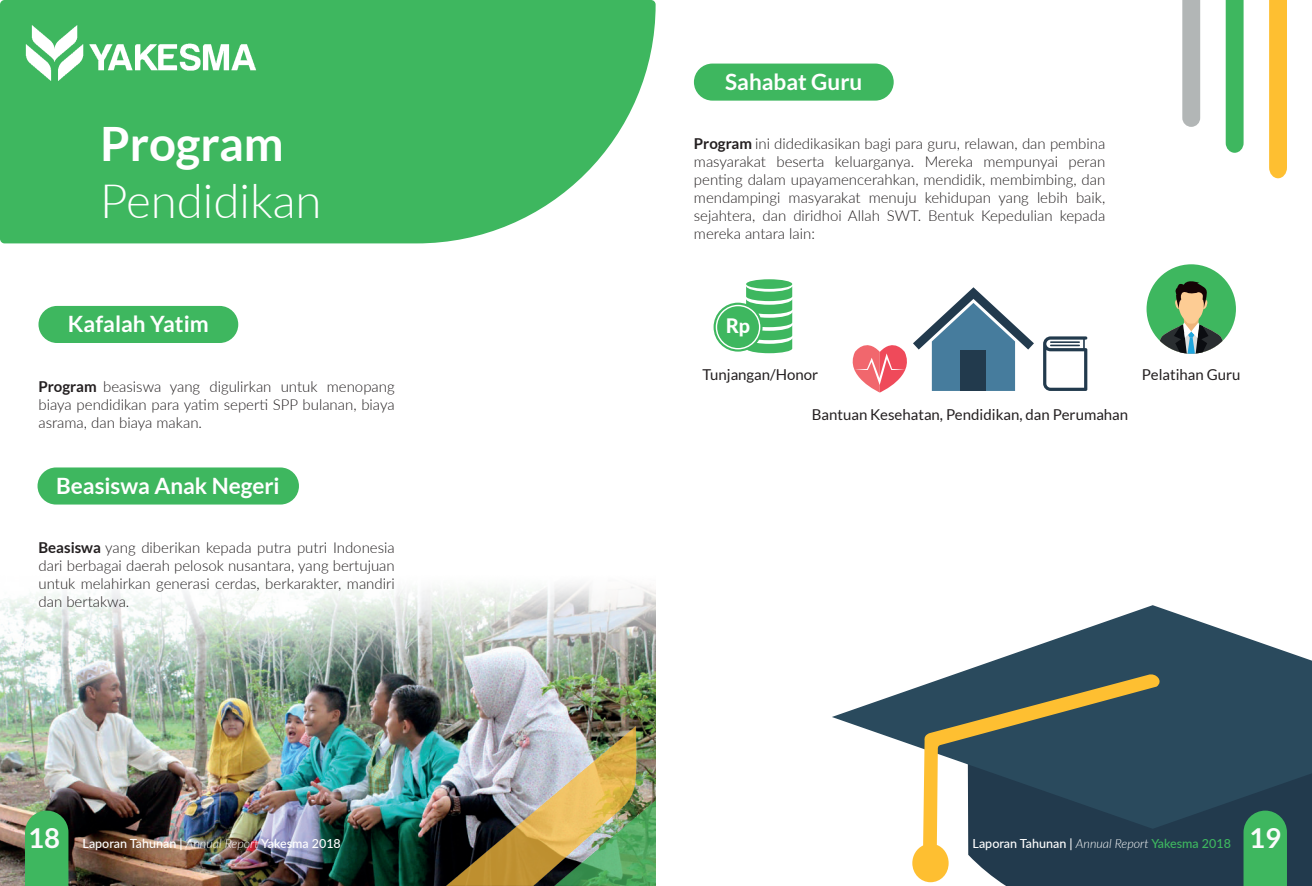
<style>
.page{position:relative;width:1312px;height:886px;background:#fff}
.page>*{position:absolute;margin:0;border:0;box-sizing:border-box;transform-origin:0 0}
.t1{font:300 47.38px "Lato";color:#fff}
.t2{font:700 47.38px "Lato";color:#fff}
.t3{font:700 22.5px "Lato";color:#fff}
.t4{font:800 19.88px "Lato";color:#fff}
.t5{font:300 15px/18px "Lato";color:#231f20;text-align:justify}
.t6{font:15px "Lato";color:#231f20}
.t7{font:500 12.5px "Lato";color:#fff}
.s1{font-weight:700}
.s2{font-weight:700;font-size:27.5px;color:#fbfbfc}
.s3{font-weight:300;font-style:italic}
.s4{color:#3eb75f}
</style>
<div class="page">
<img style="left:0;top:584px;width:656px;height:302px">
<div style="left:1000px;top:829px;width:311px;height:57px;background:#223a4d"></div>
<svg style="left:832px;top:605px;width:479px;height:224px;fill:#2a4a5d"></svg>
<svg style="left:912px;top:672px;width:251px;height:210px;background:#556564"></svg>
<svg style="left:1182px;top:0;width:17px;height:127px;background:#b4b8b8"></svg>
<svg style="left:1225px;top:0;width:18px;height:153px;background:#48ba67"></svg>
<svg style="left:1269px;top:0;width:17px;height:178px;background:#fec034"></svg>
<img style="left:446px;top:727px;width:210px;height:159px">
<svg style="left:25px;top:810px;width:43px;height:76px;background:#41b15e"></svg>
<svg style="left:1243px;top:810px;width:43px;height:76px;background:#3bad5d"></svg>
<svg style="left:0;top:0;width:655px;height:243px;background:#4fbd6d"></svg>
<img style="left:0;top:0;width:281px;height:107px">
<div style="left:38px;top:306px;width:200px;height:37px;background:#3eb75f;border-radius:19px"></div>
<div style="left:693px;top:64px;width:200px;height:37px;background:#3eb75f;border-radius:19px"></div>
<div style="left:38px;top:467px;width:261px;height:37px;background:#3eb75f;border-radius:19px"></div>
<svg style="left:713px;top:279px;width:79px;height:74px"></svg>
<div style="left:717px;top:306px;width:41px;height:42px;background:#3eb75f;border-radius:50%"></div>
<svg style="left:852px;top:287px;width:181px;height:105px"></svg>
<svg style="left:1043px;top:336px;width:44px;height:55px"></svg>
<div style="left:1146px;top:264px;width:89px;height:90px;background:#3eb75f;border-radius:50%"></div>
<svg style="left:1159px;top:281px;width:63px;height:73px"></svg>
<h1 class="t2" style="left:100px;top:117px;width:185px">Program</h1>
<h1 class="t1" style="left:100px;top:168px;width:223px">Pendidikan</h1>
<h2 class="t3" style="left:68px;top:311px;width:142px">Kafalah Yatim</h2>
<p class="t5" style="left:38px;top:377px;width:358px"><span class="s1">Program</span> beasiswa yang digulirkan untuk menopang biaya pendidikan para yatim seperti SPP bulanan, biaya asrama, dan biaya makan.</p>
<h2 class="t3" style="left:56px;top:473px;width:225px">Beasiswa Anak Negeri</h2>
<p class="t5" style="left:38px;top:538px;width:358px"><span class="s1">Beasiswa</span> yang diberikan kepada putra putri Indonesia dari berbagai daerah pelosok nusantara, yang bertujuan untuk melahirkan generasi cerdas, berkarakter, mandiri dan bertakwa.</p>
<h2 class="t3" style="left:725px;top:69px;width:139px">Sahabat Guru</h2>
<p class="t5" style="left:693px;top:134px;width:413px"><span class="s1">Program</span> ini didedikasikan bagi para guru, relawan, dan pembina masyarakat beserta keluarganya. Mereka mempunyai peran penting dalam upayamencerahkan, mendidik, membimbing, dan mendampingi masyarakat menuju kehidupan yang lebih baik, sejahtera, dan diridhoi Allah SWT. Bentuk Kepedulian kepada mereka antara lain:</p>
<h3 class="t4" style="left:725px;top:311px;width:26px">Rp</h3>
<p class="t6" style="left:702px;top:366px;width:117px">Tunjangan/Honor</p>
<p class="t6" style="left:1141px;top:366px;width:100px">Pelatihan Guru</p>
<p class="t6" style="left:811px;top:406px;width:318px">Bantuan Kesehatan, Pendidikan, dan Perumahan</p>
<p class="t7" style="left:28px;top:835px;width:314px"><span class="s2">18</span> Laporan Tahunan | <span class="s3">Annual Report</span> Yakesma 2018</p>
<p class="t7" style="left:972px;top:835px;width:310px">Laporan Tahunan | <span class="s3">Annual Report</span> <span class="s4">Yakesma 2018</span> <span class="s2">19</span></p>
</div>
